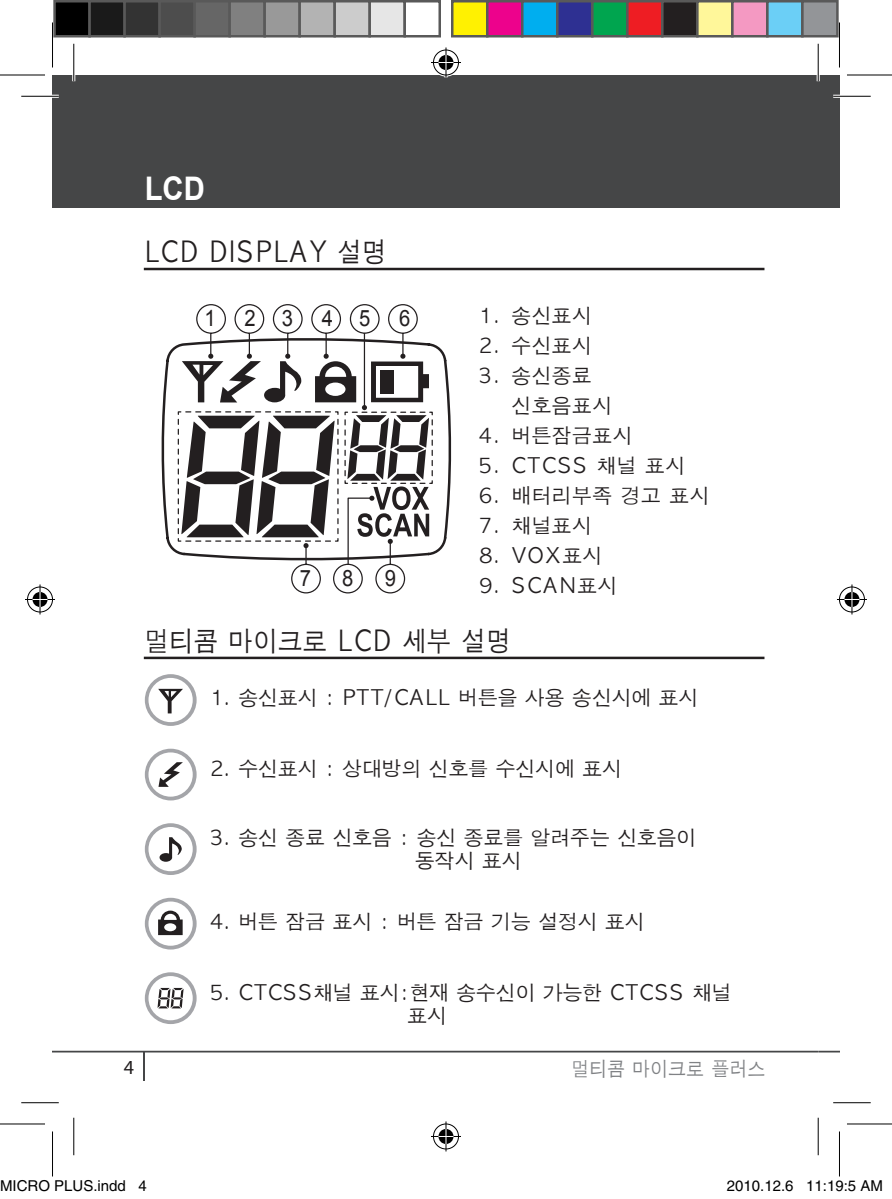
<style>
.page{position:relative;width:892px;height:1199px;background:#fff}
.page>*{position:absolute;margin:0;border:0;box-sizing:border-box;transform-origin:0 0}
.t1{font:700 32.5px "Arial";color:#fff;scale:.9 1}
.t2{font:27.5px "Apple Gothic";color:#231f20;scale:.9 1}
.t3{font:22.5px "Arial";color:#231f20;scale:.9 1}
.t4{font:20.25px/30px "Apple Gothic";letter-spacing:-.025em;color:#231f20;text-align:justify}
.t5{font:20.25px/30px "Apple Gothic";color:#231f20}
.t6{font:20px "Apple Gothic";color:#808285;scale:.9 1}
.t7{font:15px "Helvetica";color:#000}
</style>
<div class="page">
<div style="left:52px;top:75px;width:766px;height:132px;background:#454647"></div>
<hr style="left:52px;top:1051px;width:766px;height:1px;background:#454647">
<svg style="left:143px;top:1052px;width:1px;height:28px"></svg>
<svg style="left:818px;top:1051px;width:21px;height:1px"></svg>
<div style="left:818px;top:75px;width:21px;height:132px;background:#454647"></div>
<hr style="left:144px;top:268px;width:620px;height:2px;background:#231f20">
<svg style="left:161px;top:344px;width:290px;height:211px"></svg>
<svg style="left:177px;top:304px;width:256px;height:290px"></svg>
<hr style="left:144px;top:657px;width:620px;height:2px;background:#231f20">
<svg style="left:145px;top:972px;width:52px;height:52px"></svg>
<svg style="left:145px;top:674px;width:52px;height:52px"></svg>
<svg style="left:145px;top:823px;width:52px;height:52px"></svg>
<svg style="left:145px;top:898px;width:52px;height:51px"></svg>
<svg style="left:145px;top:749px;width:52px;height:51px"></svg>
<hr style="left:21px;top:95px;width:38px;height:3px;background:#fff">
<hr style="left:833px;top:95px;width:37px;height:3px;background:#fff">
<hr style="left:72px;top:44px;width:3px;height:37px;background:#fff">
<hr style="left:816px;top:44px;width:3px;height:37px;background:#fff">
<hr style="left:21px;top:96px;width:38px;height:1px;background:#000">
<hr style="left:833px;top:96px;width:37px;height:1px;background:#000">
<hr style="left:21px;top:1102px;width:38px;height:1px;background:#000">
<hr style="left:833px;top:1102px;width:37px;height:1px;background:#000">
<hr style="left:73px;top:44px;width:1px;height:37px;background:#000">
<hr style="left:73px;top:1118px;width:1px;height:37px;background:#000">
<hr style="left:817px;top:44px;width:1px;height:37px;background:#000">
<hr style="left:817px;top:1118px;width:1px;height:37px;background:#000">
<svg style="left:0;top:74px;width:45px;height:1px"></svg>
<svg style="left:847px;top:74px;width:45px;height:1px"></svg>
<hr style="left:0;top:75px;width:45px;height:1px;background:#000">
<hr style="left:847px;top:75px;width:45px;height:1px;background:#000">
<hr style="left:0;top:1123px;width:45px;height:1px;background:#000">
<hr style="left:847px;top:1123px;width:45px;height:1px;background:#000">
<hr style="left:52px;top:22px;width:1px;height:45px;background:#000">
<hr style="left:52px;top:1131px;width:1px;height:45px;background:#000">
<hr style="left:839px;top:22px;width:1px;height:45px;background:#000">
<hr style="left:839px;top:1131px;width:1px;height:45px;background:#000">
<div style="left:432px;top:48px;width:28px;height:29px;border:3px solid #fff;border-radius:50%"></div>
<hr style="left:431px;top:61px;width:30px;height:3px;background:#fff">
<hr style="left:444px;top:48px;width:3px;height:30px;background:#fff">
<div style="left:437px;top:53px;width:18px;height:19px;border:3px solid #fff;border-radius:50%"></div>
<div style="left:433px;top:50px;width:26px;height:25px;border:1px solid #000;border-radius:50%"></div>
<hr style="left:431px;top:62px;width:30px;height:1px;background:#000">
<hr style="left:445px;top:48px;width:1px;height:30px;background:#000">
<svg style="left:438px;top:55px;width:15px;height:15px"></svg>
<div style="left:432px;top:1122px;width:28px;height:28px;border:3px solid #fff;border-radius:50%"></div>
<hr style="left:431px;top:1135px;width:30px;height:3px;background:#fff">
<hr style="left:444px;top:1121px;width:3px;height:30px;background:#fff">
<div style="left:437px;top:1127px;width:18px;height:18px;border:3px solid #fff;border-radius:50%"></div>
<div style="left:433px;top:1123px;width:26px;height:26px;border:1px solid #000;border-radius:50%"></div>
<hr style="left:431px;top:1136px;width:30px;height:1px;background:#000">
<hr style="left:445px;top:1121px;width:1px;height:30px;background:#000">
<svg style="left:438px;top:1129px;width:15px;height:15px"></svg>
<div style="left:26px;top:585px;width:28px;height:28px;border:3px solid #fff;border-radius:50%"></div>
<hr style="left:25px;top:598px;width:30px;height:3px;background:#fff">
<svg style="left:38px;top:584px;width:4px;height:30px"></svg>
<div style="left:31px;top:590px;width:18px;height:18px;border:3px solid #fff;border-radius:50%"></div>
<div style="left:27px;top:587px;width:26px;height:25px;border:1px solid #000;border-radius:50%"></div>
<hr style="left:25px;top:599px;width:30px;height:1px;background:#000">
<hr style="left:40px;top:584px;width:1px;height:30px;background:#000">
<svg style="left:33px;top:592px;width:15px;height:15px"></svg>
<div style="left:838px;top:585px;width:28px;height:28px;border:3px solid #fff;border-radius:50%"></div>
<hr style="left:837px;top:598px;width:30px;height:3px;background:#fff">
<hr style="left:850px;top:584px;width:3px;height:30px;background:#fff">
<div style="left:843px;top:590px;width:18px;height:18px;border:3px solid #fff;border-radius:50%"></div>
<div style="left:839px;top:587px;width:25px;height:25px;border:1px solid #000;border-radius:50%"></div>
<hr style="left:837px;top:599px;width:30px;height:1px;background:#000">
<hr style="left:851px;top:584px;width:1px;height:30px;background:#000">
<svg style="left:844px;top:592px;width:15px;height:15px"></svg>
<div style="left:55px;top:1px;width:35px;height:35px;background:#000"></div>
<div style="left:53px;top:0;width:38px;height:38px;border:2px solid #595959"></div>
<div style="left:90px;top:1px;width:35px;height:35px;background:#1a1a1a"></div>
<div style="left:88px;top:0;width:38px;height:38px;border:2px solid #595959"></div>
<div style="left:125px;top:1px;width:35px;height:35px;background:#333"></div>
<div style="left:123px;top:0;width:38px;height:38px;border:2px solid #595959"></div>
<div style="left:160px;top:1px;width:35px;height:35px;background:#4d4d4d"></div>
<div style="left:158px;top:0;width:38px;height:38px;border:2px solid #595959"></div>
<div style="left:195px;top:1px;width:35px;height:35px;background:#666"></div>
<div style="left:193px;top:0;width:38px;height:38px;border:2px solid #595959"></div>
<div style="left:230px;top:1px;width:35px;height:35px;background:#808080"></div>
<div style="left:228px;top:0;width:38px;height:38px;border:2px solid #595959"></div>
<div style="left:265px;top:1px;width:35px;height:35px;background:#999"></div>
<div style="left:263px;top:0;width:38px;height:38px;border:2px solid #595959"></div>
<div style="left:300px;top:1px;width:35px;height:35px;background:#b3b3b3"></div>
<div style="left:298px;top:0;width:38px;height:38px;border:2px solid #595959"></div>
<div style="left:335px;top:1px;width:35px;height:35px;background:#ccc"></div>
<div style="left:333px;top:0;width:38px;height:38px;border:2px solid #595959"></div>
<div style="left:370px;top:1px;width:35px;height:35px;background:#e6e6e6"></div>
<div style="left:368px;top:0;width:38px;height:38px;border:2px solid #595959"></div>
<div style="left:403px;top:0;width:38px;height:38px;border:2px solid #595959"></div>
<div style="left:452px;top:1px;width:35px;height:35px;background:#fff101"></div>
<div style="left:451px;top:0;width:37px;height:38px;border:2px solid #595959"></div>
<div style="left:487px;top:1px;width:35px;height:35px;background:#ed028c"></div>
<div style="left:486px;top:0;width:37px;height:38px;border:2px solid #595959"></div>
<div style="left:522px;top:1px;width:35px;height:35px;background:#00aeef"></div>
<div style="left:521px;top:0;width:37px;height:38px;border:2px solid #595959"></div>
<div style="left:557px;top:1px;width:35px;height:35px;background:#2e3092"></div>
<div style="left:556px;top:0;width:37px;height:38px;border:2px solid #595959"></div>
<div style="left:592px;top:1px;width:35px;height:35px;background:#00a54f"></div>
<div style="left:591px;top:0;width:37px;height:38px;border:2px solid #595959"></div>
<div style="left:627px;top:1px;width:35px;height:35px;background:#ee1d23"></div>
<div style="left:626px;top:0;width:37px;height:38px;border:2px solid #595959"></div>
<div style="left:662px;top:1px;width:35px;height:35px;background:#231f20"></div>
<div style="left:661px;top:0;width:37px;height:38px;border:2px solid #595959"></div>
<div style="left:697px;top:1px;width:35px;height:35px;background:#fff79a"></div>
<div style="left:696px;top:0;width:37px;height:38px;border:2px solid #595959"></div>
<div style="left:732px;top:1px;width:35px;height:35px;background:#f499c2"></div>
<div style="left:731px;top:0;width:37px;height:38px;border:2px solid #595959"></div>
<div style="left:767px;top:1px;width:35px;height:35px;background:#6bcff6"></div>
<div style="left:766px;top:0;width:37px;height:38px;border:2px solid #595959"></div>
<div style="left:802px;top:1px;width:35px;height:35px;background:#939598"></div>
<div style="left:801px;top:0;width:37px;height:38px;border:2px solid #595959"></div>
<div style="left:736px;top:1181px;width:6px;height:10px;border:1px solid #fff;border-radius:50%"></div>
<div style="left:735px;top:1180px;width:8px;height:12px;border:1px solid #fff;border-radius:50%"></div>
<div style="left:753px;top:1181px;width:6px;height:10px;border:1px solid #fff;border-radius:50%"></div>
<div style="left:752px;top:1180px;width:8px;height:12px;border:1px solid #fff;border-radius:50%"></div>
<h1 class="t1" style="left:145px;top:167px;width:68px">LCD</h1>
<h2 class="t2" style="left:144px;top:238px;width:271px">LCD DISPLAY 설명</h2>
<p class="t3" style="left:204px;top:306px;width:14px">1</p>
<p class="t3" style="left:244px;top:306px;width:55px">2 3</p>
<p class="t3" style="left:322px;top:306px;width:55px">4 5</p>
<p class="t3" style="left:399px;top:306px;width:14px">6</p>
<p class="t3" style="left:300px;top:566px;width:14px">7</p>
<p class="t3" style="left:342px;top:566px;width:14px">8</p>
<p class="t3" style="left:385px;top:566px;width:14px">9</p>
<p class="t4" style="left:478px;top:301px;width:23px">1.<br>2.<br>3.</p>
<p class="t4" style="left:478px;top:421px;width:23px">4.<br>5.<br>6.<br>7.<br>8.<br>9.</p>
<p class="t5" style="left:511px;top:301px;width:200px">송신표시<br>수신표시<br>송신종료<br>신호음표시 버튼잠금표시<br>CTCSS 채널 표시 배터리부족 경고 표시 채널표시<br>VOX표시<br>SCAN표시</p>
<h2 class="t2" style="left:144px;top:627px;width:409px">멀티콤 마이크로 LCD 세부 설명</h2>
<p class="t4" style="left:210px;top:683px;width:490px">1. 송신표시 : PTT/CALL 버튼을 사용 송신시에 표시</p>
<p class="t4" style="left:210px;top:755px;width:414px">2. 수신표시 : 상대방의 신호를 수신시에 표시</p>
<p class="t4" style="left:415px;top:827px;width:283px;line-height:22.5px;text-indent:-205px">3. 송신 종료 신호음 : 송신 종료를 알려주는 신호음이 동작시 표시</p>
<p class="t4" style="left:210px;top:907px;width:437px">4. 버튼 잠금 표시 : 버튼 잠금 기능 설정시 표시</p>
<p class="t4" style="left:407px;top:982px;width:326px;line-height:22.5px;text-indent:-197px">5. CTCSS채널 표시:현재 송수신이 가능한 CTCSS 채널 표시</p>
<p class="t6" style="left:571px;top:1058px;width:217px">멀티콤 마이크로 플러스</p>
<p class="t7" style="left:0;top:1177px;width:148px">MICRO PLUS.indd 4</p>
<p class="t7" style="left:727px;top:1177px;width:157px">2010.12.6 11:19:5 AM</p>
</div>
